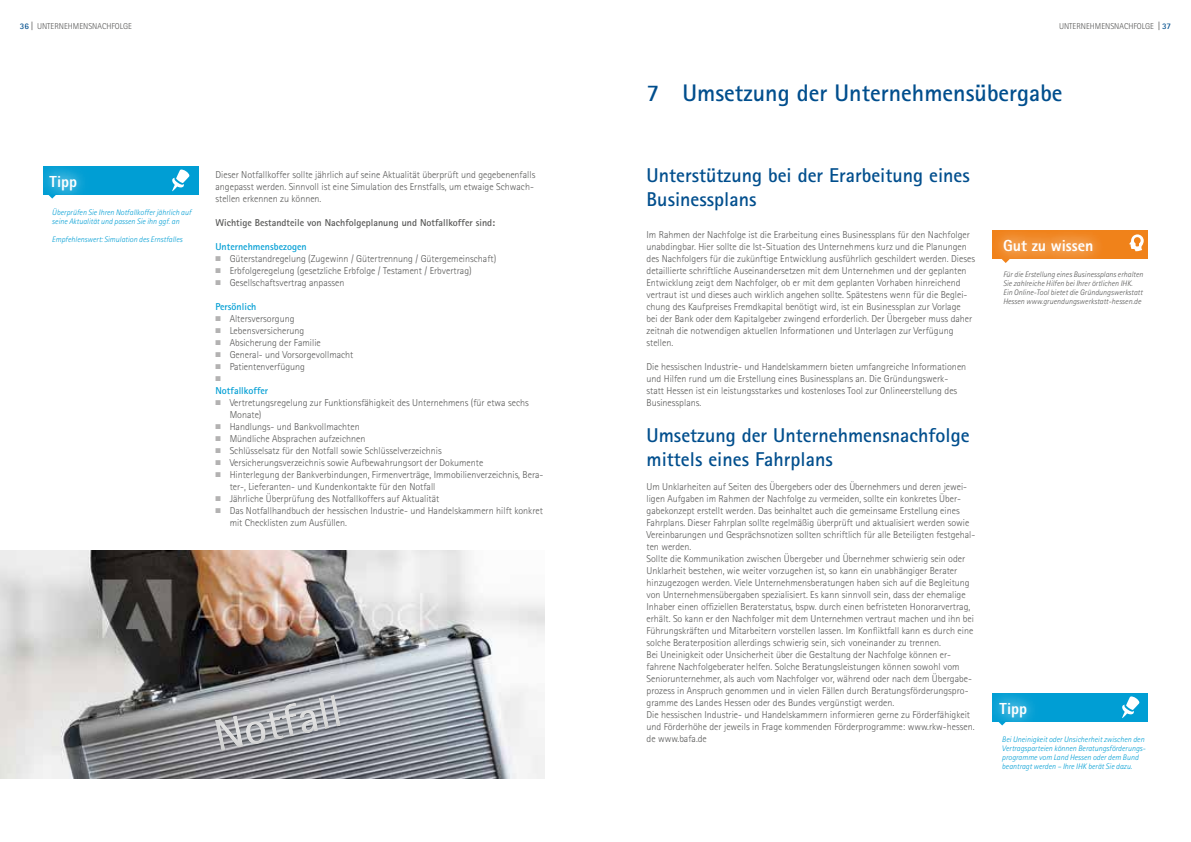
<style>
.page{position:relative;width:1191px;height:842px;background:#fff}
.page>*{position:absolute;margin:0;border:0;box-sizing:border-box;transform-origin:0 0}
.t1{font:700 45.7px "Rotis Sans Serif";color:#fff}
.t2{font:700 24px "Rotis Sans Serif";color:#004e8d}
.t3{font:700 20px/24px "Rotis Sans Serif";color:#004e8d}
.t4{font:800 16px "Rotis Sans Serif";color:#fff}
.t5{font:300 10px/12px "Rotis Sans Serif";color:#575756}
.t6{font:700 10px "Rotis Sans Serif";color:#575756}
.t7{font:700 10px "Rotis Sans Serif";color:#009ed4}
.t8{font:300 8.5px "Rotis Sans Serif";color:#575756}
.t9{font:italic 300 8px/9px "Rotis Sans Serif";color:#009ed4}
.t10{font:italic 300 8px/9px "Rotis Sans Serif";color:#575756}
.t11{font:7px "Zapf Dingbats ITC";color:#b3b2b2}
.s1{font-weight:700;color:#004e8d}
.s2{font-family:"Frutiger";font-weight:400;font-stretch:condensed}
.s3{color:#b3b2b2}
</style>
<div class="page">
<img style="left:0;top:550px;width:544px;height:228px">
<div style="left:992px;top:231px;width:156px;height:28px;background:#f0821a"></div>
<div style="left:986px;top:222px;width:124px;height:48px;background:#fff"></div>
<div style="left:991px;top:228px;width:113px;height:36px;background:#fff;opacity:.75"></div>
<svg style="left:1001px;top:259px;width:8px;height:4px"></svg>
<svg style="left:1129px;top:234px;width:14px;height:17px"></svg>
<svg style="left:204px;top:669px;width:199px;height:96px;background:#919298"></svg>
<div style="left:43px;top:166px;width:155px;height:29px;background:#009ed4"></div>
<div style="left:33px;top:157px;width:61px;height:50px;background:#fff"></div>
<div style="left:39px;top:162px;width:50px;height:40px;background:#fff;opacity:.75"></div>
<svg style="left:48px;top:195px;width:8px;height:4px"></svg>
<svg style="left:172px;top:169px;width:17px;height:23px"></svg>
<div style="left:992px;top:693px;width:156px;height:28px;background:#009ed4"></div>
<div style="left:983px;top:684px;width:61px;height:50px;background:#fff;opacity:.35"></div>
<div style="left:988px;top:689px;width:50px;height:40px;background:#fff;opacity:.75"></div>
<svg style="left:998px;top:721px;width:8px;height:4px"></svg>
<svg style="left:1122px;top:696px;width:17px;height:22px"></svg>
<p class="t8" style="left:20px;top:21px;width:114px"><span class="s1">36</span> <span class="s2">|</span> UNTERNEHMENSNACHFOLGE</p>
<p class="t8" style="left:1059px;top:21px;width:114px">UNTERNEHMENSNACHFOLGE <span class="s2">|</span> <span class="s1">37</span></p>
<h3 class="t4" style="left:50px;top:171px;width:29px">Tipp</h3>
<p class="t9" style="left:52px;top:208px;width:141px">Überprüfen Sie Ihren Notfallkoffer jährlich auf seine Aktualität und passen Sie ihn ggf. an</p>
<p class="t9" style="left:52px;top:235px;width:132px">Empfehlenswert: Simulation des Ernstfalles</p>
<p class="t5" style="left:215px;top:169px;width:321px">Dieser Notfallkoffer sollte jährlich auf seine Aktualität überprüft und gegebenenfalls angepasst werden. Sinnvoll ist eine Simulation des Ernstfalls, um etwaige Schwach&shy;stellen erkennen zu können.</p>
<p class="t6" style="left:215px;top:216px;width:281px">Wichtige Bestandteile von Nachfolgeplanung und Notfallkoffer sind:</p>
<p class="t7" style="left:215px;top:240px;width:93px">Unternehmensbezogen</p>
<p class="t5" style="left:215px;top:253px;width:282px"><span class="s3">■</span> Güterstandregelung (Zugewinn / Gütertrennung / Gütergemeinschaft)</p>
<p class="t5" style="left:215px;top:265px;width:258px"><span class="s3">■</span> Erbfolgeregelung (gesetzliche Erbfolge / Testament / Erbvertrag)</p>
<p class="t5" style="left:215px;top:277px;width:130px"><span class="s3">■</span> Gesellschaftsvertrag anpassen</p>
<p class="t7" style="left:215px;top:300px;width:42px">Persönlich</p>
<p class="t5" style="left:215px;top:313px;width:80px"><span class="s3">■</span> Altersversorgung</p>
<p class="t5" style="left:215px;top:325px;width:90px"><span class="s3">■</span> Lebensversicherung</p>
<p class="t5" style="left:215px;top:337px;width:107px"><span class="s3">■</span> Absicherung der Familie</p>
<p class="t5" style="left:215px;top:349px;width:139px"><span class="s3">■</span> General- und Vorsorgevollmacht</p>
<p class="t5" style="left:215px;top:361px;width:91px"><span class="s3">■</span> Patientenverfügung</p>
<p class="t11" style="left:215px;top:376px;width:7px">■</p>
<p class="t7" style="left:215px;top:384px;width:54px">Notfallkoffer</p>
<p class="t5" style="left:230px;top:397px;width:301px;text-indent:-14px"><span class="s3">■</span> Vertretungsregelung zur Funktionsfähigkeit des Unternehmens (für etwa sechs<br>Monate)</p>
<p class="t5" style="left:215px;top:421px;width:146px"><span class="s3">■</span> Handlungs- und Bankvollmachten</p>
<p class="t5" style="left:215px;top:433px;width:151px"><span class="s3">■</span> Mündliche Absprachen aufzeichnen</p>
<p class="t5" style="left:215px;top:445px;width:228px"><span class="s3">■</span> Schlüsselsatz für den Notfall sowie Schlüsselverzeichnis</p>
<p class="t5" style="left:215px;top:457px;width:269px"><span class="s3">■</span> Versicherungsverzeichnis sowie Aufbewahrungsort der Dokumente</p>
<p class="t5" style="left:230px;top:469px;width:315px;text-indent:-14px"><span class="s3">■</span> Hinterlegung der Bankverbindungen, Firmenverträge, Immobilienverzeichnis, Bera&shy;ter-, Lieferanten- und Kundenkontakte für den Notfall</p>
<p class="t5" style="left:215px;top:493px;width:225px"><span class="s3">■</span> Jährliche Überprüfung des Notfallkoffers auf Aktualität</p>
<p class="t5" style="left:230px;top:505px;width:315px;text-indent:-14px"><span class="s3">■</span> Das Notfallhandbuch der hessischen Industrie- und Handelskammern hilft konkret mit Checklisten zum Ausfüllen.</p>
<h1 class="t1" style="left:209px;top:708px;width:131px;rotate:-12deg">Notfall</h1>
<h2 class="t2" style="left:646px;top:78px;width:417px">7 Umsetzung der Unternehmensübergabe</h2>
<h3 class="t3" style="left:646px;top:163px;width:325px">Unterstützung bei der Erarbeitung eines<br>Businessplans</h3>
<p class="t5" style="left:646px;top:229px;width:330px">Im Rahmen der Nachfolge ist die Erarbeitung eines Businessplans für den Nachfolger unabdingbar. Hier sollte die Ist-Situation des Unternehmens kurz und die Planungen des Nachfolgers für die zukünftige Entwicklung ausführlich geschildert werden. Dieses detaillierte schriftliche Auseinandersetzen mit dem Unternehmen und der geplanten Entwicklung zeigt dem Nachfolger, ob er mit dem geplanten Vorhaben hinreichend vertraut ist und dieses auch wirklich angehen sollte. Spätestens wenn für die Beglei&shy;chung des Kaufpreises Fremdkapital benötigt wird, ist ein Businessplan zur Vorlage<br>bei der Bank oder dem Kapitalgeber zwingend erforderlich. Der Übergeber muss daher zeitnah die notwendigen aktuellen Informationen und Unterlagen zur Verfügung stellen.</p>
<p class="t5" style="left:646px;top:361px;width:321px">Die hessischen Industrie- und Handelskammern bieten umfangreiche Informationen und Hilfen rund um die Erstellung eines Businessplans an. Die Gründungswerk&shy;statt Hessen ist ein leistungsstarkes und kostenloses Tool zur Onlineerstellung des Businessplans.</p>
<h3 class="t3" style="left:646px;top:423px;width:324px">Umsetzung der Unternehmensnachfolge mittels eines Fahrplans</h3>
<p class="t5" style="left:646px;top:481px;width:330px">Um Unklarheiten auf Seiten des Übergebers oder des Übernehmers und deren jewei&shy;ligen Aufgaben im Rahmen der Nachfolge zu vermeiden, sollte ein konkretes Über&shy;gabekonzept erstellt werden. Das beinhaltet auch die gemeinsame Erstellung eines Fahrplans. Dieser Fahrplan sollte regelmäßig überprüft und aktualisiert werden sowie Vereinbarungen und Gesprächsnotizen sollten schriftlich für alle Beteiligten festgehal&shy;ten werden.<br>Sollte die Kommunikation zwischen Übergeber und Übernehmer schwierig sein oder Unklarheit bestehen, wie weiter vorzugehen ist, so kann ein unabhängiger Berater hinzugezogen werden. Viele Unternehmensberatungen haben sich auf die Begleitung von Unternehmensübergaben spezialisiert. Es kann sinnvoll sein, dass der ehemalige Inhaber einen offiziellen Beraterstatus, bspw. durch einen befristeten Honorarvertrag, erhält. So kann er den Nachfolger mit dem Unternehmen vertraut machen und ihn bei Führungskräften und Mitarbeitern vorstellen lassen. Im Konfliktfall kann es durch eine solche Beraterposition allerdings schwierig sein, sich voneinander zu trennen.<br>Bei Uneinigkeit oder Unsicherheit über die Gestaltung der Nachfolge können er&shy;fahrene Nachfolgeberater helfen. Solche Beratungsleistungen können sowohl vom Seniorunternehmer, als auch vom Nachfolger vor, während oder nach dem Übergabe&shy;prozess in Anspruch genommen und in vielen Fällen durch Beratungsförderungspro&shy;gramme des Landes Hessen oder des Bundes vergünstigt werden.<br>Die hessischen Industrie- und Handelskammern informieren gerne zu Förderfähigkeit und Förderhöhe der jeweils in Frage kommenden Förderprogramme: www.rkw-hessen. de www.bafa.de</p>
<h3 class="t4" style="left:1003px;top:235px;width:92px">Gut zu wissen</h3>
<p class="t10" style="left:1003px;top:270px;width:141px">Für die Erstellung eines Businessplans erhalten Sie zahlreiche Hilfen bei Ihrer örtlichen IHK.<br>Ein Online-Tool bietet die Gründungswerkstatt Hessen www.gruendungswerkstatt-hessen.de</p>
<h3 class="t4" style="left:999px;top:698px;width:29px">Tipp</h3>
<p class="t9" style="left:1002px;top:735px;width:145px">Bei Uneinigkeit oder Unsicherheit zwischen den Vertragsparteien können Beratungsförderungs&shy;programme vom Land Hessen oder dem Bund beantragt werden – Ihre IHK berät Sie dazu.</p>
</div>
